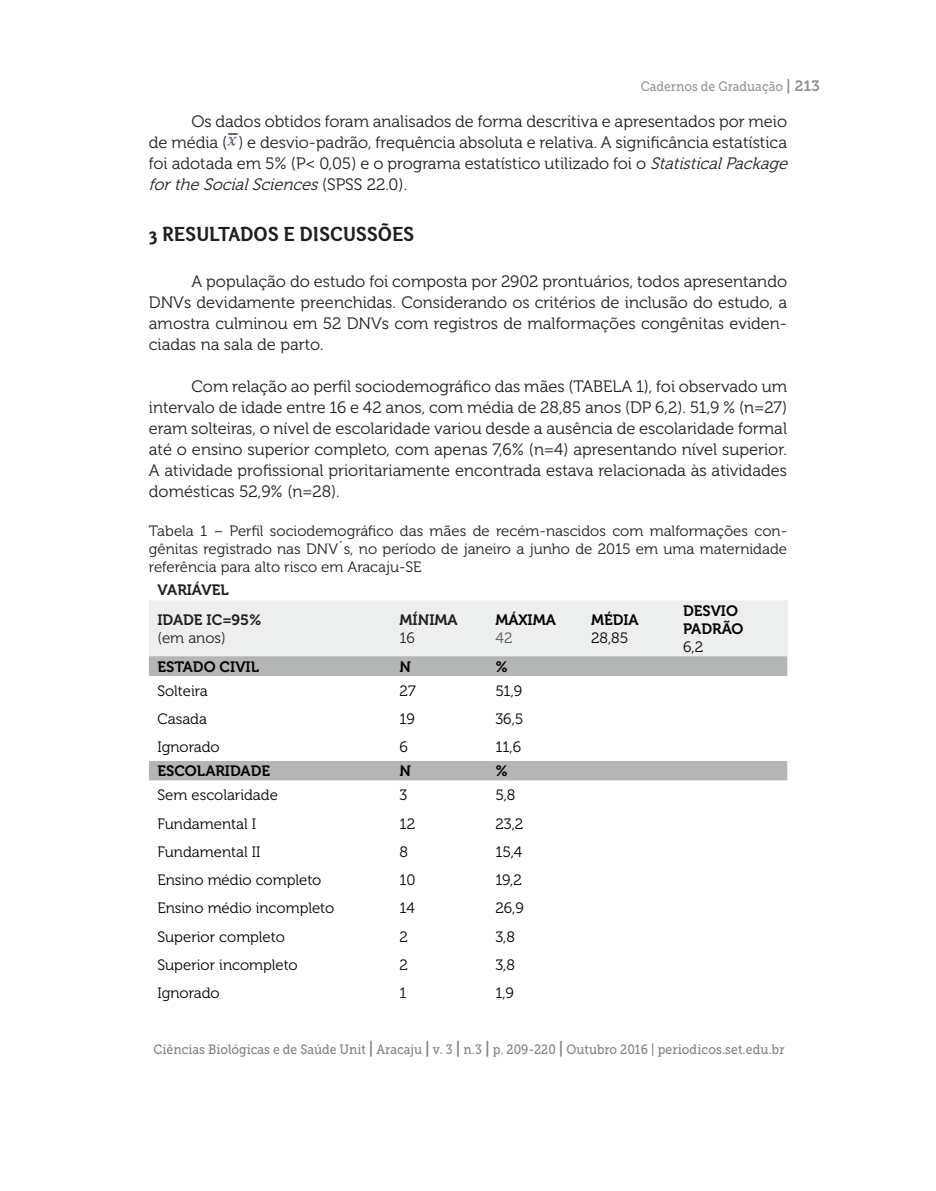
<style>
.page{position:relative;width:936px;height:1191px;background:#fff}
.page>*{position:absolute;margin:0;border:0;box-sizing:border-box;transform-origin:0 0}
.t1{font:21px "Otari Bold Limited";color:#231f20}
.t2{font:16.5px/21px "Museo 300";color:#231f20;text-align:justify}
.t3{font:15px "Museo 300";color:#040503}
.t4{font:15px/18px "Museo 300";color:#231f20;text-align:justify}
.t5{font:15px/18px "Museo 700";color:#040503}
.t6{font:15px/30.2px "Museo 700";color:#231f20}
.t7{font:15px "Museo 300";color:#57585a}
.t8{font:13.5px "Museo Slab 500";color:#808285;scale:.9 1}
.t9{font:13.5px "Museo Slab 500";color:#939598;scale:.9 1}
.s1{font-family:"Museo 700";font-size:15px}
.s2{font-style:italic}
.s3{font-family:"Museo 700";font-size:16.5px}
</style>
<div class="page">
<img style="left:227px;top:131px;width:11px;height:17px">
<div style="left:149px;top:601px;width:633px;height:55px;background:#edeeee"></div>
<div style="left:782px;top:600px;width:5px;height:56px;background:#edeeee"></div>
<div style="left:149px;top:656px;width:638px;height:20px;background:#b4b5b5"></div>
<div style="left:149px;top:761px;width:638px;height:20px;background:#b4b5b5"></div>
<p class="t9" style="left:640px;top:79px;width:200px">Cadernos de Graduação <span class="s1">| 213</span></p>
<p class="t2" style="left:149px;top:111px;width:644px;text-align:left;text-indent:43px">Os dados obtidos foram analisados de forma descritiva e apresentados por meio de média ( ) e desvio-padrão, frequência absoluta e relativa. A significância estatística foi adotada em 5% (P&lt; 0,05) e o programa estatístico utilizado foi o <span class="s2">StatisticalPackage fortheSocialSciences</span>( S P S S 2 2 . 0 ) .</p>
<p class="t1" style="left:149px;top:221px;width:267px">3 RESULTADOS E DISCUSSÕES</p>
<p class="t2" style="left:149px;top:271px;width:639px;text-indent:43px">A população do estudo foi composta por 2902 prontuários, todos apresentando DNVs devidamente preenchidas. Considerando os critérios de inclusão do estudo, a amostra culminou em 52 DNVs com registros de malformações congênitas eviden&shy;ciadas na sala de parto.</p>
<p class="t2" style="left:149px;top:376px;width:639px;text-indent:43px">Com relação ao perfil sociodemográfico das mães (TABELA 1), foi observado um intervalo de idade entre 16 e 42 anos, com média de 28,85 anos (DP 6,2). 51,9 % (n=27) eram solteiras, o nível de escolaridade variou desde a ausência de escolaridade formal até o ensino superior completo, com apenas 7,6% (n=4) apresentando nível superior.<br>A atividade profissional prioritariamente encontrada estava relacionada às atividades domésticas 52,9% (n=28).</p>
<p class="t4" style="left:149px;top:522px;width:639px">Tabela 1 – Perfil sociodemográfico das mães de recém-nascidos com malformações con&shy;gênitas registrado nas DNV´s, no período de janeiro a junho de 2015 em uma maternidade referência para alto risco em Aracaju-SE</p>
<p class="t6" style="left:157px;top:575px;width:106px">VARIÁVEL<br>IDADE IC=95%</p>
<p class="t4" style="left:157px;top:629px;width:70px">(em anos)</p>
<p class="t5" style="left:683px;top:602px;width:62px">DESVIO<br>PADRÃO</p>
<p class="t3" style="left:683px;top:639px;width:22px">6,2</p>
<p class="t6" style="left:399px;top:605px;width:60px">MÍNIMA</p>
<p class="t4" style="left:399px;top:629px;width:17px">16</p>
<p class="t5" style="left:495px;top:611px;width:62px">MÁXIMA</p>
<p class="t7" style="left:495px;top:630px;width:19px">42</p>
<p class="t5" style="left:591px;top:611px;width:49px">MÉDIA</p>
<p class="t3" style="left:591px;top:630px;width:39px">28,85</p>
<p class="t5" style="left:157px;top:658px;width:103px">ESTADO CIVIL</p>
<p class="t5" style="left:399px;top:658px;width:13px">N</p>
<p class="t5" style="left:495px;top:658px;width:14px">%</p>
<p class="t3" style="left:157px;top:682px;width:52px">Solteira</p>
<p class="t3" style="left:399px;top:682px;width:18px">27</p>
<p class="t3" style="left:495px;top:682px;width:28px">51,9</p>
<p class="t3" style="left:157px;top:711px;width:51px">Casada</p>
<p class="t3" style="left:399px;top:711px;width:17px">19</p>
<p class="t3" style="left:495px;top:711px;width:30px">36,5</p>
<p class="t3" style="left:157px;top:739px;width:64px">Ignorado</p>
<p class="t3" style="left:399px;top:739px;width:10px">6</p>
<p class="t3" style="left:495px;top:739px;width:27px">11,6</p>
<p class="t5" style="left:157px;top:762px;width:114px">ESCOLARIDADE</p>
<p class="t5" style="left:399px;top:762px;width:13px">N</p>
<p class="t5" style="left:495px;top:762px;width:14px">%</p>
<p class="t3" style="left:157px;top:787px;width:122px">Sem escolaridade</p>
<p class="t3" style="left:399px;top:787px;width:9px">3</p>
<p class="t3" style="left:495px;top:787px;width:22px">5,8</p>
<p class="t3" style="left:157px;top:815px;width:100px">Fundamental I</p>
<p class="t3" style="left:399px;top:815px;width:17px">12</p>
<p class="t3" style="left:495px;top:815px;width:30px">23,2</p>
<p class="t3" style="left:157px;top:843px;width:105px">Fundamental II</p>
<p class="t3" style="left:399px;top:843px;width:10px">8</p>
<p class="t3" style="left:495px;top:843px;width:28px">15,4</p>
<p class="t3" style="left:157px;top:872px;width:165px">Ensino médio completo</p>
<p class="t3" style="left:399px;top:872px;width:17px">10</p>
<p class="t3" style="left:495px;top:872px;width:28px">19,2</p>
<p class="t3" style="left:157px;top:900px;width:178px">Ensino médio incompleto</p>
<p class="t3" style="left:399px;top:900px;width:17px">14</p>
<p class="t3" style="left:495px;top:900px;width:30px">26,9</p>
<p class="t3" style="left:157px;top:928px;width:129px">Superior completo</p>
<p class="t3" style="left:399px;top:928px;width:10px">2</p>
<p class="t3" style="left:495px;top:928px;width:21px">3,8</p>
<p class="t3" style="left:157px;top:956px;width:142px">Superior incompleto</p>
<p class="t3" style="left:399px;top:956px;width:10px">2</p>
<p class="t3" style="left:495px;top:956px;width:21px">3,8</p>
<p class="t3" style="left:157px;top:985px;width:64px">Ignorado</p>
<p class="t3" style="left:399px;top:985px;width:9px">1</p>
<p class="t3" style="left:495px;top:985px;width:20px">1,9</p>
<p class="t8" style="left:153px;top:1041px;width:702px">Ciências Biológicas e de Saúde Unit <span class="s3">|</span> Aracaju <span class="s3">|</span> v. 3 <span class="s3">|</span> n.3 <span class="s3">|</span> p. 209-220 <span class="s3">|</span> Outubro 2016 | periodicos.set.edu.br</p>
</div>
